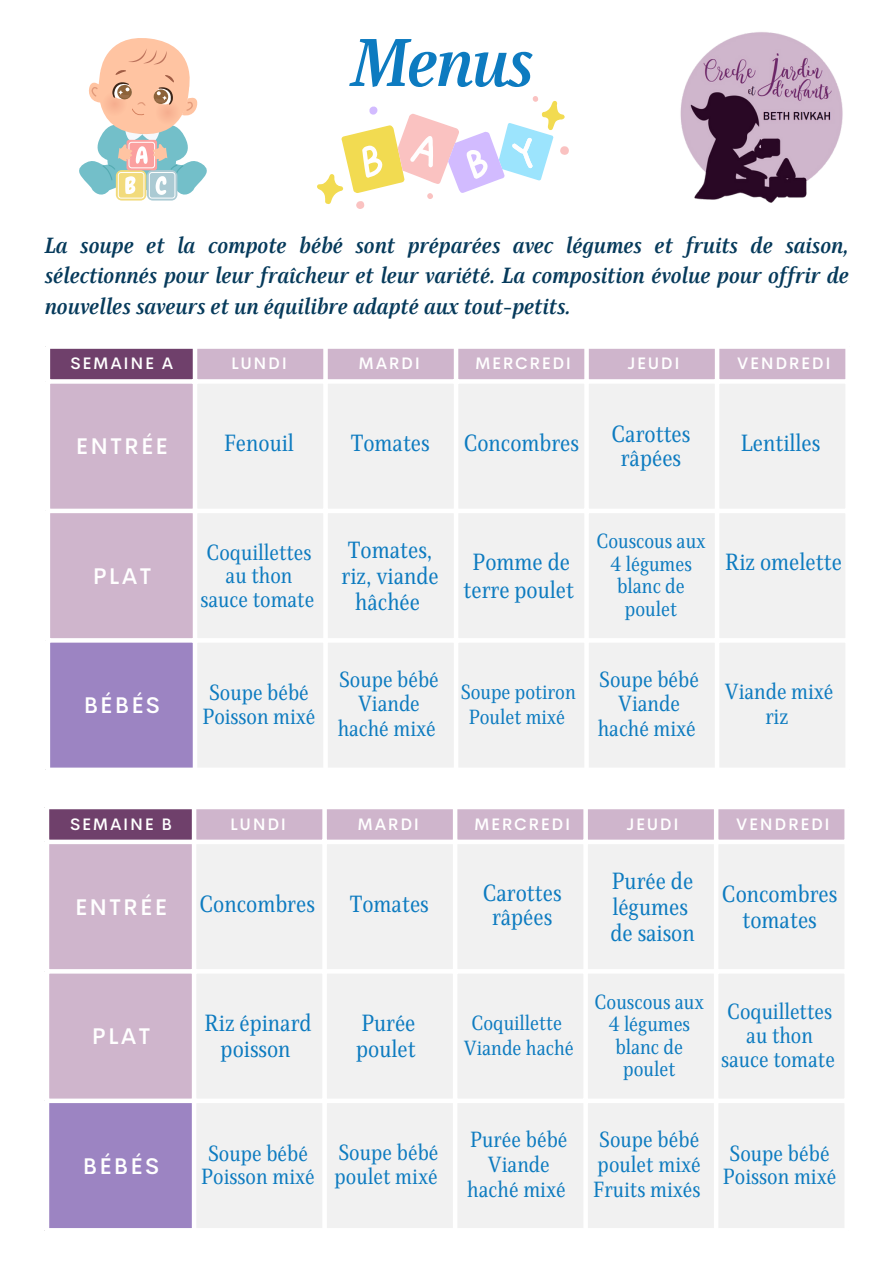
<style>
.page{position:relative;width:894px;height:1264px;background:#fff}
.page>*{position:absolute;margin:0;border:0;box-sizing:border-box;transform-origin:0 0}
.t1{font:italic 700 69px "Singel";letter-spacing:-.025em;color:#0d7bc0}
.t2{font:24px/25.8px "Singel";color:#0d7bc0;text-align:center}
.t3{font:22.5px/24.8px "Singel";color:#0d7bc0;text-align:center}
.t4{font:italic 700 22.5px/30.3px "Singel";color:#063a5b;text-align:justify}
.t5{font:500 22.5px "Cerebri Sans";letter-spacing:.1em;color:#fff}
.t6{font:21px/22.5px "Singel";color:#0d7bc0;text-align:center}
.t7{font:500 16.5px "Cerebri Sans";letter-spacing:.1em;color:#fff}
</style>
<div class="page">
<svg style="left:50px;top:349px;width:795px;height:289px;background:#c8acc5"></svg>
<div style="left:197px;top:384px;width:648px;height:383px;background:#f1f1f1"></div>
<div style="left:48px;top:640px;width:147px;height:130px;background:#9c84c2"></div>
<hr style="left:46px;top:349px;width:4px;height:418px;background:#fff">
<hr style="left:193px;top:349px;width:4px;height:418px;background:#fff">
<div style="left:323px;top:349px;width:5px;height:418px;background:#fff"></div>
<div style="left:453px;top:349px;width:5px;height:418px;background:#fff"></div>
<hr style="left:584px;top:349px;width:4px;height:418px;background:#fff">
<div style="left:714px;top:349px;width:5px;height:418px;background:#fff"></div>
<div style="left:46px;top:379px;width:803px;height:5px;background:#fff"></div>
<div style="left:46px;top:508px;width:803px;height:5px;background:#fff"></div>
<hr style="left:46px;top:638px;width:803px;height:4px;background:#fff">
<div style="left:46px;top:767px;width:803px;height:5px;background:#fff"></div>
<img style="left:680px;top:32px;width:163px;height:171px">
<svg style="left:49px;top:809px;width:795px;height:289px;background:#c8adc5"></svg>
<div style="left:196px;top:844px;width:648px;height:383px;background:#f1f1f1"></div>
<div style="left:47px;top:1100px;width:147px;height:130px;background:#9c84c2"></div>
<hr style="left:45px;top:809px;width:4px;height:418px;background:#fff">
<hr style="left:192px;top:809px;width:4px;height:418px;background:#fff">
<div style="left:322px;top:809px;width:5px;height:418px;background:#fff"></div>
<hr style="left:453px;top:809px;width:4px;height:418px;background:#fff">
<hr style="left:583px;top:809px;width:4px;height:418px;background:#fff">
<div style="left:713px;top:809px;width:5px;height:418px;background:#fff"></div>
<div style="left:45px;top:839px;width:803px;height:5px;background:#fff"></div>
<hr style="left:45px;top:969px;width:803px;height:4px;background:#fff">
<div style="left:45px;top:1098px;width:803px;height:5px;background:#fff"></div>
<div style="left:45px;top:1227px;width:803px;height:5px;background:#fff"></div>
<div style="left:116px;top:170px;width:30px;height:30px;background:#f2db7c;border-radius:6px"></div>
<div style="left:147px;top:170px;width:30px;height:30px;background:#abcad3;border-radius:6px"></div>
<svg style="left:79px;top:38px;width:128px;height:161px"></svg>
<svg style="left:317px;top:96px;width:251px;height:113px"></svg>
<p class="t1" style="left:352px;top:21px;width:183px">Menus</p>
<p class="t4" style="left:45px;top:231px;width:805px">La soupe et la compote bébé sont préparées avec légumes et fruits de saison, sélectionnés pour leur fraîcheur et leur variété. La composition évolue pour offrir de nouvelles saveurs et un équilibre adapté aux tout-petits.</p>
<h3 class="t7" style="left:231px;top:353px;width:57px">LUNDI</h3>
<p class="t7" style="left:358px;top:353px;width:63px">MARDI</p>
<p class="t7" style="left:475px;top:353px;width:98px">MERCREDI</p>
<p class="t7" style="left:627px;top:353px;width:54px">JEUDI</p>
<p class="t7" style="left:737px;top:353px;width:95px">VENDREDI</p>
<h1 class="t7" style="left:71px;top:353px;width:104px">SEMAINE A</h1>
<p class="t5" style="left:76px;top:431px;width:93px">ENTRÉE</p>
<p class="t5" style="left:93px;top:561px;width:60px">PLAT</p>
<h2 class="t5" style="left:84px;top:690px;width:78px">BÉBÉS</h2>
<h4 class="t2" style="left:611px;top:423px;width:80px;line-height:23.7px">Carottes râpées</h4>
<h4 class="t2" style="left:224px;top:431px;width:71px">Fenouil</h4>
<h4 class="t2" style="left:350px;top:431px;width:80px">Tomates</h4>
<h4 class="t2" style="left:463px;top:431px;width:117px">Concombres</h4>
<h4 class="t2" style="left:740px;top:431px;width:81px">Lentilles</h4>
<h4 class="t6" style="left:596px;top:530px;width:111px">Couscous aux<br>4 légumes blanc de poulet</h4>
<h5 class="t2" style="left:341px;top:537px;width:99px">Tomates, riz, viande hâchée</h5>
<h2 class="t3" style="left:200px;top:540px;width:115px;line-height:23.7px">Coquillettes au thon sauce tomate</h2>
<h4 class="t2" style="left:725px;top:549px;width:118px">Riz omelette</h4>
<h4 class="t2" style="left:463px;top:548px;width:112px;line-height:28.2px">Pomme de terre poulet</h4>
<h4 class="t3" style="left:337px;top:667px;width:103px">Soupe bébé<br>Viande haché mixé</h4>
<h5 class="t3" style="left:597px;top:667px;width:103px">Soupe bébé<br>Viande haché mixé</h5>
<h4 class="t3" style="left:202px;top:681px;width:114px;line-height:23.7px;text-align:left">Soupe bébé<br>Poisson mixé</h4>
<h2 class="t3" style="left:724px;top:679px;width:110px">Viande mixé riz</h2>
<h4 class="t6" style="left:460px;top:680px;width:117px;line-height:24.8px">Soupe potiron<br>Poulet mixé</h4>
<h4 class="t7" style="left:70px;top:813px;width:103px">SEMAINE B</h4>
<h4 class="t7" style="left:230px;top:813px;width:57px">LUNDI</h4>
<p class="t7" style="left:357px;top:813px;width:63px">MARDI</p>
<p class="t7" style="left:474px;top:813px;width:98px">MERCREDI</p>
<p class="t7" style="left:626px;top:813px;width:54px">JEUDI</p>
<p class="t7" style="left:736px;top:813px;width:95px">VENDREDI</p>
<p class="t5" style="left:75px;top:892px;width:93px">ENTRÉE</p>
<p class="t5" style="left:92px;top:1021px;width:60px">PLAT</p>
<h2 class="t5" style="left:83px;top:1150px;width:78px">BÉBÉS</h2>
<h4 class="t2" style="left:610px;top:868px;width:86px;text-align:left">Purée de légumes de saison</h4>
<h4 class="t2" style="left:199px;top:891px;width:117px">Concombres</h4>
<h4 class="t2" style="left:349px;top:891px;width:80px">Tomates</h4>
<h4 class="t2" style="left:721px;top:881px;width:117px">Concombres tomates</h4>
<h4 class="t2" style="left:482px;top:882px;width:80px;line-height:23.7px">Carottes râpées</h4>
<h4 class="t2" style="left:204px;top:1010px;width:108px">Riz épinard poisson</h4>
<h2 class="t6" style="left:464px;top:1011px;width:111px;line-height:24.8px">Coquillette<br>Viande haché</h2>
<h4 class="t2" style="left:356px;top:1010px;width:61px;text-align:left">Purée poulet</h4>
<h4 class="t3" style="left:201px;top:1141px;width:115px;line-height:23.7px">Soupe bébé<br>Poisson mixé</h4>
<h5 class="t3" style="left:334px;top:1140px;width:105px;text-align:left">Soupe bébé poulet mixé</h5>
<h4 class="t3" style="left:467px;top:1127px;width:102px">Purée bébé<br>Viande haché mixé</h4>
<h2 class="t6" style="left:594px;top:990px;width:111px">Couscous aux<br>4 légumes blanc de poulet</h2>
<h4 class="t3" style="left:721px;top:1000px;width:115px;line-height:23.7px">Coquillettes au thon sauce tomate</h4>
<h5 class="t3" style="left:593px;top:1127px;width:109px;text-align:justify">Soupe bébé poulet mixé Fruits mixés</h5>
<h4 class="t3" style="left:722px;top:1141px;width:115px;line-height:23.7px">Soupe bébé<br>Poisson mixé</h4>
</div>
